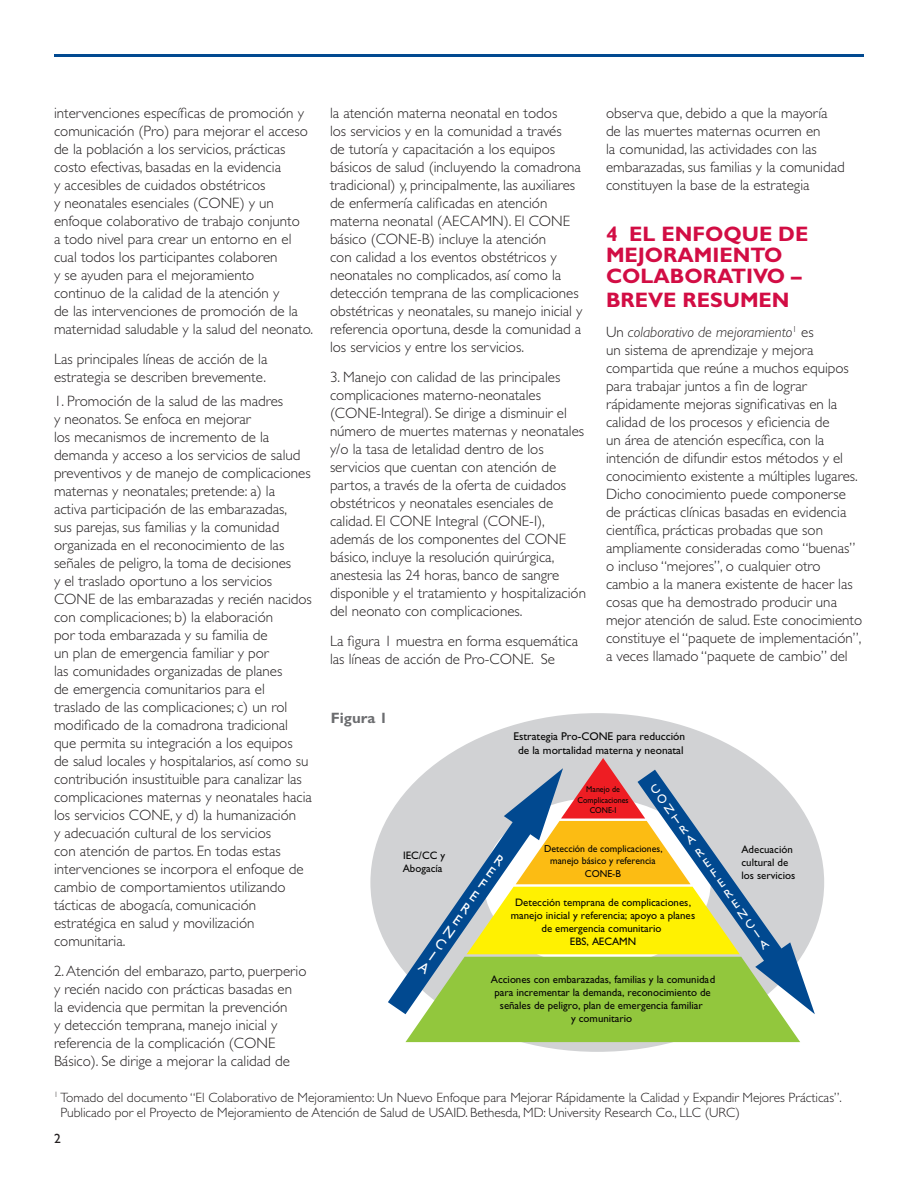
<style>
.page{position:relative;width:918px;height:1188px;background:#fff}
.page>*{position:absolute;margin:0;border:0;box-sizing:border-box;transform-origin:0 0}
.subhead_1{font:700 21px/21px "Gill Sans Std";color:#d20d44}
.bodytext{font:300 15px/18px "Gill Sans Std";color:#231f20}
.chart_title{font:700 15px "Gill Sans Std";color:#6c6d70}
.t1{font:14.55px/14.5px "Gill Sans Std";color:#fff}
.footnote{font:300 13.5px/15px "Gill Sans Std";letter-spacing:-.005em;color:#231f20}
.bodytext-2{font:13.5px "Gill Sans Std";color:#231f20}
.t2{font:12.45px/12.5px "Gill Sans Std";color:#fff;text-align:justify}
.t3{font:11.25px/13.5px "Gill Sans Std";color:#050504;text-align:center}
.t4{font:10.8px/13px "Gill Sans Std";color:#050504}
.t5{font:10.05px/12.1px "Gill Sans Std";color:#050504;text-align:center}
.t6{font:8.55px/10.2px "Gill Sans Std";color:#050504;text-align:center;scale:.93 1}
.s1{font-style:italic}
</style>
<div class="page">
<hr style="left:54px;top:54px;width:810px;height:3px;background:#014990">
<svg style="left:370px;top:713px;width:454px;height:339px"></svg>
<svg style="left:388px;top:758px;width:427px;height:284px;background:#bac482"></svg>
<p class="bodytext" style="left:54px;top:104px;width:261px">intervenciones específicas de promoción y comunicación (Pro) para mejorar el acceso de la población a los servicios, prácticas costo efectivas, basadas en la evidencia<br>y accesibles de cuidados obstétricos<br>y neonatales esenciales (CONE) y un enfoque colaborativo de trabajo conjunto<br>a todo nivel para crear un entorno en el cual todos los participantes colaboren<br>y se ayuden para el mejoramiento<br>continuo de la calidad de la atención y<br>de las intervenciones de promoción de la maternidad saludable y la salud del neonato.</p>
<p class="bodytext" style="left:54px;top:350px;width:215px">Las principales líneas de acción de la estrategia se describen brevemente.</p>
<p class="bodytext" style="left:54px;top:392px;width:259px">1. Promoción de la salud de las madres<br>y neonatos. Se enfoca en mejorar<br>los mecanismos de incremento de la demanda y acceso a los servicios de salud preventivos y de manejo de complicaciones maternas y neonatales; pretende: a) la<br>activa participación de las embarazadas,<br>sus parejas, sus familias y la comunidad organizada en el reconocimiento de las señales de peligro, la toma de decisiones<br>y el traslado oportuno a los servicios CONE de las embarazadas y recién nacidos con complicaciones; b) la elaboración<br>por toda embarazada y su familia de<br>un plan de emergencia familiar y por<br>las comunidades organizadas de planes<br>de emergencia comunitarios para el traslado de las complicaciones; c) un rol modificado de la comadrona tradicional que permita su integración a los equipos<br>de salud locales y hospitalarios, así como su contribución insustituible para canalizar las complicaciones maternas y neonatales hacia los servicios CONE, y d) la humanización<br>y adecuación cultural de los servicios<br>con atención de partos. En todas estas intervenciones se incorpora el enfoque de cambio de comportamientos utilizando tácticas de abogacía, comunicación estratégica en salud y movilización comunitaria.</p>
<p class="bodytext" style="left:54px;top:962px;width:254px">2.Atención del embarazo, parto, puerperio y recién nacido con prácticas basadas en<br>la evidencia que permitan la prevención<br>y detección temprana, manejo inicial y referencia de la complicación (CONE Básico). Se dirige a mejorar la calidad de</p>
<p class="bodytext" style="left:330px;top:104px;width:254px">la atención materna neonatal en todos<br>los servicios y en la comunidad a través<br>de tutoría y capacitación a los equipos básicos de salud (incluyendo la comadrona tradicional) y, principalmente, las auxiliares de enfermería calificadas en atención materna neonatal (AECAMN). El CONE básico (CONE-B) incluye la atención<br>con calidad a los eventos obstétricos y neonatales no complicados, así como la detección temprana de las complicaciones obstétricas y neonatales, su manejo inicial y referencia oportuna, desde la comunidad a los servicios y entre los servicios.</p>
<p class="bodytext" style="left:330px;top:368px;width:258px">3. Manejo con calidad de las principales complicaciones materno-neonatales (CONE-Integral). Se dirige a disminuir el número de muertes maternas y neonatales y/o la tasa de letalidad dentro de los servicios que cuentan con atención de partos, a través de la oferta de cuidados obstétricos y neonatales esenciales de calidad. El CONE Integral (CONE-I), además de los componentes del CONE básico, incluye la resolución quirúrgica, anestesia las 24 horas, banco de sangre disponible y el tratamiento y hospitalización del neonato con complicaciones.</p>
<p class="bodytext" style="left:330px;top:632px;width:250px">La figura 1 muestra en forma esquemática las líneas de acción de Pro-CONE. Se</p>
<p class="chart_title" style="left:331px;top:709px;width:59px">FIGURA 1</p>
<p class="bodytext" style="left:606px;top:104px;width:240px">observa que, debido a que la mayoría de las muertes maternas ocurren en<br>la comunidad, las actividades con las embarazadas, sus familias y la comunidad constituyen la base de la estrategia</p>
<p class="subhead_1" style="left:606px;top:224px;width:72px">4 EL ENFO</p>
<p class="subhead_1" style="left:723px;top:224px;width:70px">QUE DE</p>
<p class="subhead_1" style="left:606px;top:245px;width:55px">MEJORAMIENTO<br>COLABORATI</p>
<p class="subhead_1" style="left:753px;top:266px;width:50px">VO –</p>
<p class="subhead_1" style="left:606px;top:290px;width:93px">BREVE RESUMEN</p>
<p class="bodytext" style="left:606px;top:323px;width:258px">Un <span class="s1">colaborativo de mejoramiento</span><sup>1</sup> es<br>un sistema de aprendizaje y mejora compartida que reúne a muchos equipos para trabajar juntos a fin de lograr rápidamente mejoras significativas en la calidad de los procesos y eficiencia de<br>un área de atención específica, con la intención de difundir estos métodos y el conocimiento existente a múltiples lugares.<br>Dicho conocimiento puede componerse de prácticas clínicas basadas en evidencia científica, prácticas probadas que son ampliamente consideradas como “buenas” o incluso “mejores”, o cualquier otro cambio a la manera existente de hacer las cosas que ha demostrado producir una mejor atención de salud. Este conocimiento constituye el “paquete de implementación”, a veces llamado “paquete de cambio” del</p>
<p class="t3" style="left:513px;top:730px;width:173px">Estrategia Pro-CONE para reducción de la mortalidad materna y neonatal</p>
<p class="t6" style="left:578px;top:784px;width:56px">Manejo de<br>Complicaciones<br>CONE-I</p>
<p class="t5" style="left:544px;top:843px;width:120px">Detección de complicaciones, manejo básico y referencia<br>CONE-B</p>
<p class="t4" style="left:511px;top:895px;width:186px;text-align:center">Detección temprana de complicaciones, manejo inicial y referencia; apoyo a planes de emergencia comunitario<br>EBS, AECAMN</p>
<p class="t4" style="left:491px;top:973px;width:226px;text-align:center">Acciones con embarazadas, familias y la comunidad para incrementar la demanda, reconocimiento de señales de peligro, plan de emergencia familiar<br>y comunitario</p>
<p class="t2" style="left:648px;top:786px;width:11px;rotate:-35deg">C O N T R A</p>
<p class="t2" style="left:693px;top:850px;width:11px;text-align:left;rotate:-35deg">R<br>E<br>F<br>E<br>R<br>E<br>N<br>C<br>I<br>A</p>
<p class="t4" style="left:742px;top:843px;width:55px">Adecuación cultural de los servicios</p>
<p class="t4" style="left:403px;top:849px;width:44px">IEC/CC y<br>Abogacía</p>
<p class="t1" style="left:499px;top:851px;width:13px;rotate:35deg">R<br>E<br>F<br>E<br>R<br>E<br>N<br>C<br>I<br>A</p>
<p class="footnote" style="left:60px;top:1090px;width:783px;text-indent:-6px"><sup>1</sup> Tomado del documento “El Colaborativo de Mejoramiento: Un Nuevo Enfoque para Mejorar Rápidamente la Calidad y Expandir Mejores Prácticas”.<br>Publicado por el Proyecto de Mejoramiento de Atención de Salud de USAID. Bethesda, MD: University Research Co., LLC (URC)</p>
<p class="bodytext-2" style="left:54px;top:1131px;width:8px">2</p>
</div>
